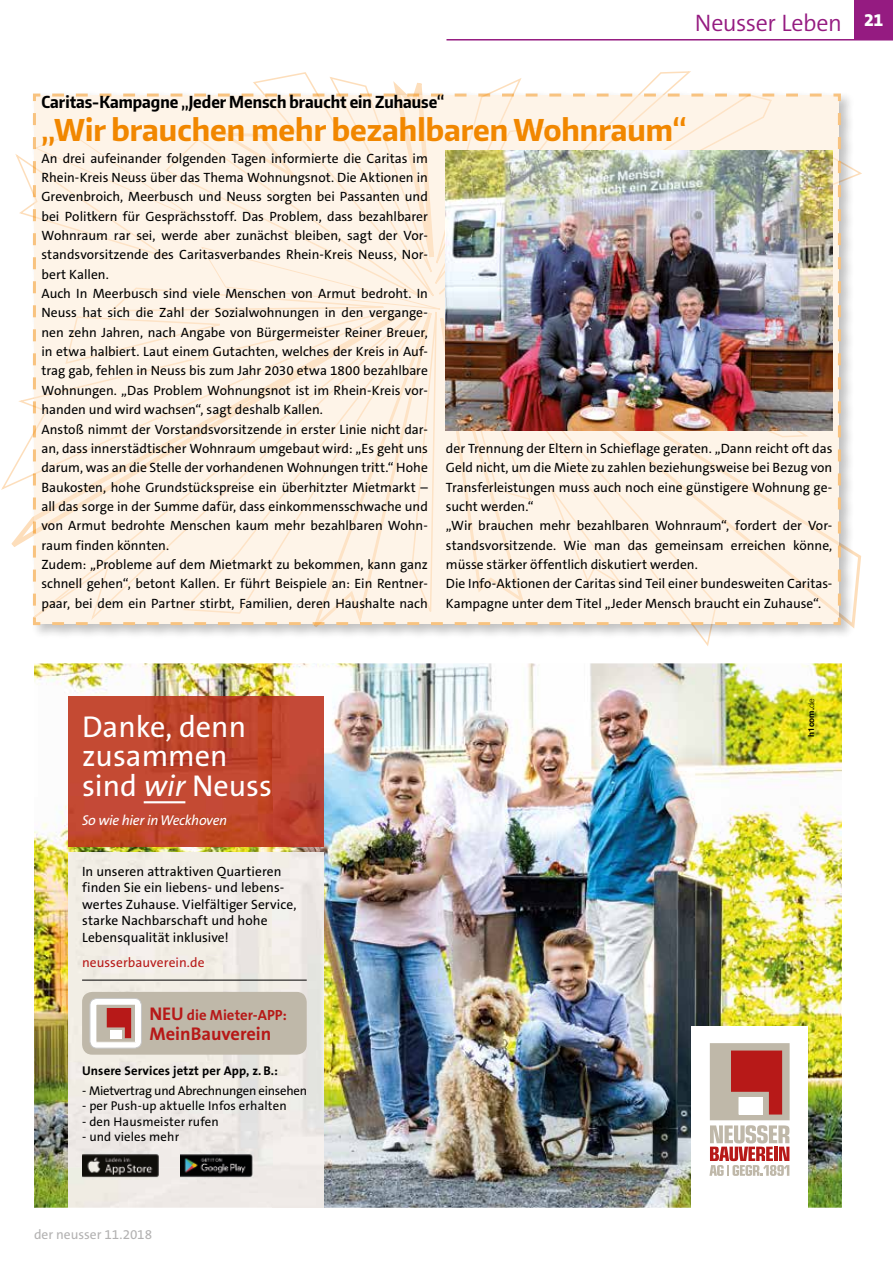
<style>
.page{position:relative;width:893px;height:1263px;background:#fff}
.page>*{position:absolute;margin:0;border:0;box-sizing:border-box;transform-origin:0 0}
.t1{font:30.3px/29.7px "The Sans B5 Plain";color:#fff}
.t2{font:700 30px "Encode Sans Narrow";color:#f18700}
.t3{font:300 24px "The Sans C5";letter-spacing:-.02em;color:#951b81}
.t4{font:700 18.45px "The Sans B7";color:#b71918}
.t5{font:800 18px "The Sans C5";color:#fff}
.t6{font:700 16.5px "Encode Sans Condensed";color:#000}
.t7{font:700 14.7px "The Sans B7";color:#b71918}
.t8{font:italic 14.25px "The Sans B5 Plain";letter-spacing:-.02em;color:#fff}
.t9{font:13.5px/19.4px "The Sans C5";color:#000}
.t10{font:13.5px/16.5px "The Sans B5 Plain";letter-spacing:.005em;color:#000}
.t11{font:13.5px "The Sans B5 Plain";letter-spacing:.005em;color:#b71918}
.t12{font:13.5px "The Sans C5";letter-spacing:-.005em;color:#b3b2b2}
.t13{font:12.75px "The Sans B5 Plain";letter-spacing:.01em;color:#000}
.t14{font:12.75px "The Sans B5 Plain";letter-spacing:-.02em;color:#000}
.t15{font:700 12.75px "The Sans B7";letter-spacing:.01em;color:#000}
.t16{font:700 8.25px "Helvetica";color:#000}
.s1{font-style:italic}
.s2{font-size:18.45px}
.s3{font-weight:300}
</style>
<div class="page">
<hr style="left:446px;top:39px;width:447px;height:2px;background:#951b81">
<div style="left:855px;top:0;width:38px;height:40px;background:#951b81"></div>
<img style="left:34px;top:663px;width:808px;height:545px">
<div style="left:691px;top:1026px;width:117px;height:182px;background:#fff"></div>
<svg style="left:709px;top:1043px;width:81px;height:133px"></svg>
<div style="left:738px;top:1097px;width:24px;height:17px;background:#fff"></div>
<img style="left:68px;top:697px;width:256px;height:150px">
<hr style="left:144px;top:801px;width:41px;height:2px;background:#fff">
<img style="left:68px;top:852px;width:256px;height:356px">
<img style="left:82px;top:1151px;width:77px;height:29px">
<img style="left:181px;top:1151px;width:73px;height:28px">
<div style="left:82px;top:992px;width:225px;height:63px;background:#bfb8a9;border-radius:10px"></div>
<div style="left:90px;top:998px;width:51px;height:50px;background:#fff;border-radius:7px"></div>
<div style="left:90px;top:998px;width:52px;height:50px;border:1px solid #c6c6c6;border-radius:7px"></div>
<div style="left:96px;top:1004px;width:39px;height:38px;background:#bfb8a9"></div>
<div style="left:96px;top:1004px;width:40px;height:39px;border:1px solid #fff"></div>
<svg style="left:107px;top:1008px;width:24px;height:30px"></svg>
<div style="left:110px;top:1030px;width:12px;height:8px;background:#fff"></div>
<hr style="left:82px;top:980px;width:225px;height:1px;background:#000">
<svg style="left:14px;top:71px;width:848px;height:565px"></svg>
<svg style="left:31px;top:92px;width:811px;height:535px;background:#fdf1e3"></svg>
<img style="left:445px;top:151px;width:387px;height:279px">
<h3 class="t3" style="left:695px;top:8px;width:149px">Neusser Leben</h3>
<p class="t6" style="left:41px;top:91px;width:404px">Caritas-Kampagne „Jeder Mensch braucht ein Zuhause“</p>
<h2 class="t2" style="left:41px;top:110px;width:647px">„Wir brauchen mehr bezahlbaren Wohnraum“</h2>
<p class="t9" style="left:41px;top:149px;width:388px">An drei aufeinander folgenden Tagen informierte die Caritas im Rhein-Kreis Neuss über das Thema Wohnungsnot. Die Aktionen in Grevenbroich, Meerbusch und Neuss sorgten bei Passanten und bei Politkern für Gesprächsstoff. Das Problem, dass bezahlbarer Wohnraum rar sei, werde aber zunächst bleiben, sagt der Vor&shy;standsvorsitzende des Caritasverbandes Rhein-Kreis Neuss, Nor&shy;bert Kallen.<br>Auch In Meerbusch sind viele Menschen von Armut bedroht. In Neuss hat sich die Zahl der Sozialwohnungen in den vergange&shy;nen zehn Jahren, nach Angabe von Bürgermeister Reiner Breuer, in etwa halbiert. Laut einem Gutachten, welches der Kreis in Auf&shy;trag gab, fehlen in Neuss bis zum Jahr 2030 etwa 1800 bezahlbare Wohnungen. „Das Problem Wohnungsnot ist im Rhein-Kreis vor&shy;handen und wird wachsen“, sagt deshalb Kallen.<br>Anstoß nimmt der Vorstandsvorsitzende in erster Linie nicht dar&shy;an, dass innerstädtischer Wohnraum umgebaut wird: „Es geht uns darum, was an die Stelle der vorhandenen Wohnungen tritt.“ Hohe Baukosten, hohe Grundstückspreise ein überhitzter Mietmarkt – all das sorge in der Summe dafür, dass einkommensschwache und von Armut bedrohte Menschen kaum mehr bezahlbaren Wohn&shy;raum finden könnten.<br>Zudem: „Probleme auf dem Mietmarkt zu bekommen, kann ganz schnell gehen“, betont Kallen. Er führt Beispiele an: Ein Rentner&shy;paar, bei dem ein Partner stirbt, Familien, deren Haushalte nach</p>
<p class="t9" style="left:446px;top:439px;width:388px">der Trennung der Eltern in Schieflage geraten. „Dann reicht oft das Geld nicht, um die Miete zu zahlen beziehungsweise bei Bezug von Transferleistungen muss auch noch eine günstigere Wohnung ge&shy;sucht werden.“<br>„Wir brauchen mehr bezahlbaren Wohnraum“, fordert der Vor&shy;standsvorsitzende. Wie man das gemeinsam erreichen könne, müsse stärker öffentlich diskutiert werden.<br>Die Info-Aktionen der Caritas sind Teil einer bundesweiten Caritas-Kampagne unter dem Titel „Jeder Mensch braucht ein Zuhause“.</p>
<h3 class="t5" style="left:864px;top:8px;width:21px">21</h3>
<h1 class="t1" style="left:82px;top:712px;width:191px">Danke, denn zusammen sind <span class="s1">wir</span> Neuss</h1>
<p class="t8" style="left:82px;top:813px;width:147px">So wie hier in Weckhoven</p>
<p class="t10" style="left:82px;top:863px;width:216px">In unseren attraktiven Quartieren finden Sie ein liebens- und lebens&shy;wertes Zuhause. Vielfältiger Service, starke Nachbarschaft und hohe Lebensqualität inklusive!</p>
<p class="t11" style="left:82px;top:955px;width:124px">neusserbauverein.de</p>
<p class="t7" style="left:149px;top:1007px;width:139px"><span class="s2">NEU</span> die Mieter-APP:</p>
<h3 class="t4" style="left:149px;top:1024px;width:123px">MeinBauverein</h3>
<p class="t15" style="left:82px;top:1064px;width:197px">Unsere Services jetzt per App, z. B.:</p>
<p class="t14" style="left:82px;top:1084px;width:226px">- Mietvertrag und Abrechnungen einsehen</p>
<p class="t13" style="left:82px;top:1099px;width:206px">- per Push-up aktuelle Infos erhalten</p>
<p class="t13" style="left:82px;top:1115px;width:138px">- den Hausmeister rufen</p>
<p class="t13" style="left:82px;top:1130px;width:99px">- und vieles mehr</p>
<p class="t12" style="left:34px;top:1226px;width:120px">der neusser 11.2018</p>
<p class="t16" style="left:804px;top:737px;width:40px;rotate:-90deg">h1com.<span class="s3">de</span></p>
</div>
